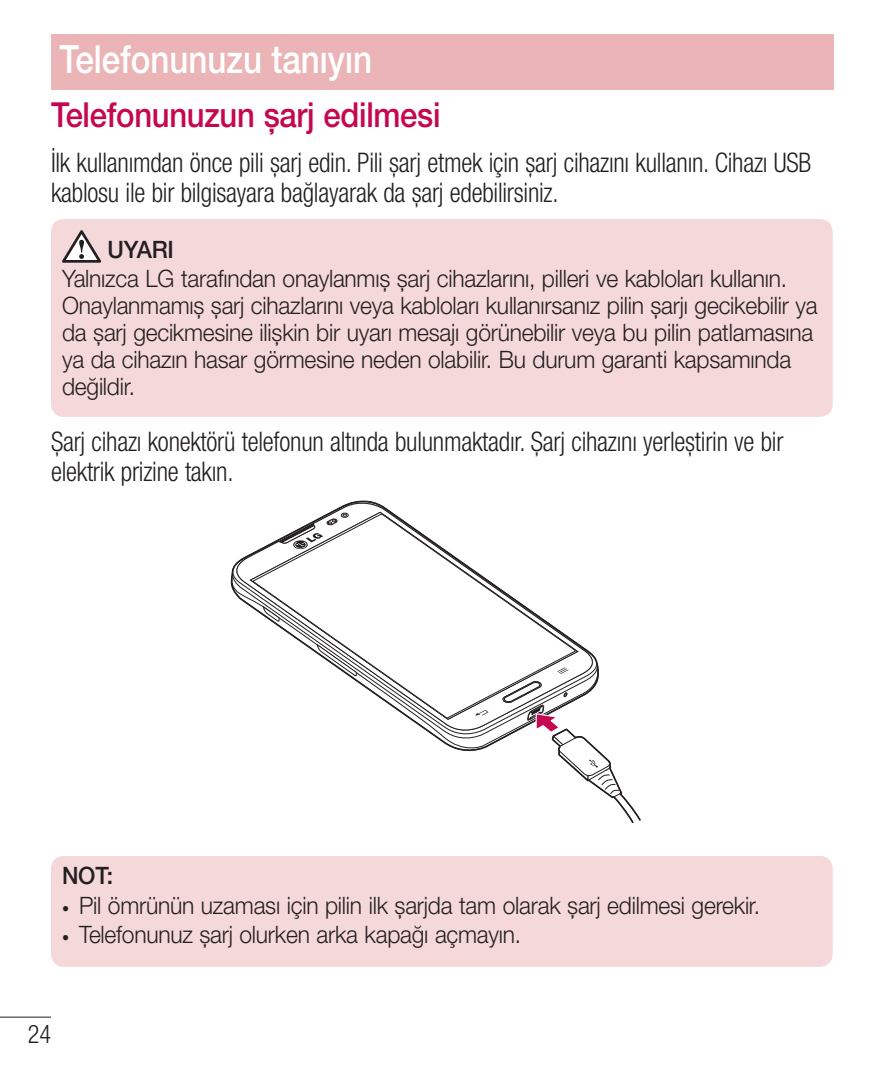
<style>
.page{position:relative;width:893px;height:1072px;background:#fff}
.page>*{position:absolute;margin:0;border:0;box-sizing:border-box;transform-origin:0 0}
.Head_01_Not_Contents{font:500 39px "Helvetica Neue LT Pro";color:#fff;scale:.85 1}
.M_head_02{font:500 34.5px "Helvetica Neue LT Pro";letter-spacing:-.01em;color:#c50750;scale:.9 1}
.main{font:300 condensed 27px/30px "Helvetica Neue LT Pro";letter-spacing:-.01em;color:#231f20;scale:.95 1}
.t1{font:300 condensed 25.5px "Helvetica Neue LT Pro";color:#231f20;scale:.95 1}
.t2{font:300 24px/27px "Helvetica Neue LT Pro";letter-spacing:-.01em;color:#231f20;scale:.95 1}
.t3{font:500 24px "Helvetica Neue LT Pro";color:#231f20;scale:.95 1}
.s1{font-weight:500}
.s2{font-weight:400;font-stretch:condensed;font-size:15px}
</style>
<div class="page">
<hr style="left:0;top:1016px;width:51px;height:1px;background:#231f20">
<div style="left:51px;top:219px;width:782px;height:198px;background:#f5d8da;border-radius:13px"></div>
<svg style="left:62px;top:230px;width:39px;height:33px"></svg>
<svg style="left:231px;top:500px;width:368px;height:252px"></svg>
<svg style="left:502px;top:680px;width:139px;height:143px"></svg>
<div style="left:51px;top:856px;width:782px;height:110px;background:#f5d8da;border-radius:13px"></div>
<div style="left:51px;top:34px;width:782px;height:55px;background:#ebb5b7"></div>
<p class="Head_01_Not_Contents" style="left:60px;top:35px;width:369px">Telefonunuzu tanıyın</p>
<p class="M_head_02" style="left:51px;top:94px;width:434px">Telefonunuzun şarj edilmesi</p>
<p class="main" style="left:51px;top:147px;width:802px">İlk kullanımdan önce pili şarj edin. Pili şarj etmek için şarj cihazını kullanın. Cihazı USB kablosu ile bir bilgisayara bağlayarak da şarj edebilirsiniz.</p>
<p class="t2" style="left:62px;top:234px;width:765px;line-height:29.4px;text-indent:46px"><span class="s1">UYARI<br></span>Yalnızca LG tarafından onaylanmış şarj cihazlarını, pilleri ve kabloları kullanın.</p>
<p class="t2" style="left:62px;top:291px;width:797px">Onaylanmamış şarj cihazlarını veya kabloları kullanırsanız pilin şarjı gecikebilir ya da şarj gecikmesine ilişkin bir uyarı mesajı görünebilir veya bu pilin patlamasına ya da cihazın hasar görmesine neden olabilir. Bu durum garanti kapsamında değildir.</p>
<p class="main" style="left:51px;top:426px;width:772px">Şarj cihazı konektörü telefonun altında bulunmaktadır. Şarj cihazını yerleştirin ve bir elektrik prizine takın.</p>
<p class="t3" style="left:62px;top:861px;width:55px">NOT:</p>
<p class="t2" style="left:62px;top:891px;width:736px"><span class="s2">•</span> Pil ömrünün uzaması için pilin ilk şarjda tam olarak şarj edilmesi gerekir.</p>
<p class="t2" style="left:62px;top:920px;width:485px"><span class="s2">•</span> Telefonunuz şarj olurken arka kapağı açmayın.</p>
<p class="t1" style="left:28px;top:1019px;width:26px">24</p>
</div>
